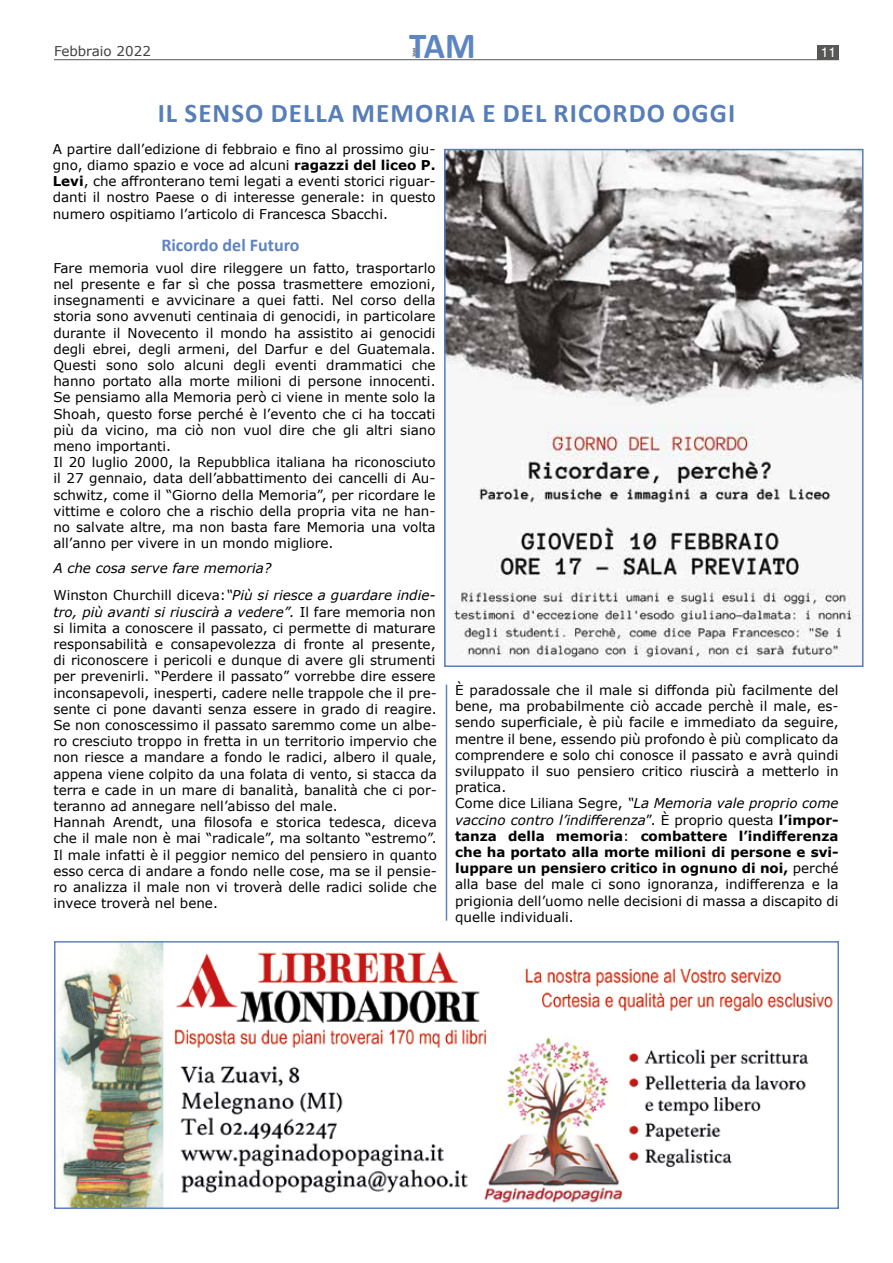
<style>
.page{position:relative;width:893px;height:1263px;background:#fff}
.page>*{position:absolute;margin:0;border:0;box-sizing:border-box;transform-origin:0 0}
.t1{font:700 36.9px "Calibri";color:#5d85c4;scale:.95 1}
.t2{font:700 27px "Calibri";letter-spacing:.04em;color:#587eb8}
.t3{font:700 18px "Calibri";color:#5e83c3}
.t4{font:13.5px/16.2px "Verdana";color:#000}
.t5{font:italic 13.5px/27px "Verdana";color:#000}
.t6{font:13.5px "Verdana";color:#3f3f3e}
.t7{font:13.5px "Helvetica";color:#fff}
.t8{font:3.9px "Calibri";color:#000;scale:1.23 1}
.s1{font-weight:700}
.s2{font-style:normal}
.s3{font-style:italic}
</style>
<div class="page">
<hr style="left:54px;top:59px;width:785px;height:1px;background:#575756">
<div style="left:818px;top:46px;width:21px;height:14px;background:#575756"></div>
<img style="left:57px;top:944px;width:776px;height:262px">
<div style="left:54px;top:941px;width:785px;height:268px;border:2px solid #5f82c1"></div>
<img style="left:447px;top:152px;width:413px;height:506px">
<div style="left:444px;top:149px;width:419px;height:518px;border:2px solid #587eb8"></div>
<hr style="left:446px;top:685px;width:1px;height:236px;background:#5e83c3">
<p class="t6" style="left:54px;top:42px;width:98px">Febbraio 2022</p>
<h1 class="t1" style="left:409px;top:20px;width:71px">TAM</h1>
<p class="t8" style="left:412px;top:57px;width:9px;rotate:-90deg">TAM</p>
<h2 class="t2" style="left:158px;top:94px;width:579px">IL SENSO DELLA MEMORIA E DEL RICORDO OGGI</h2>
<p class="t4" style="left:53px;top:141px;width:384px;text-align:justify">A partire dall’edizione di febbraio e fino al prossimo giu&shy;gno, diamo spazio e voce ad alcuni <span class="s1">ragazzi del liceo P.<br>Levi</span>, che affronterano temi legati a eventi storici riguar&shy;danti il nostro Paese o di interesse generale: in questo numero ospitiamo l’articolo di Francesca Sbacchi.</p>
<p class="t7" style="left:821px;top:45px;width:17px">11</p>
<h3 class="t3" style="left:161px;top:232px;width:140px">Ricordo del Futuro</h3>
<p class="t4" style="left:53px;top:260px;width:384px">Fare memoria vuol dire rileggere un fatto, trasportarlo nel presente e far sì che possa trasmettere emozioni, insegnamenti e avvicinare a quei fatti. Nel corso della storia sono avvenuti centinaia di genocidi, in particolare durante il Novecento il mondo ha assistito ai genocidi degli ebrei, degli armeni, del Darfur e del Guatemala.<br>Questi sono solo alcuni degli eventi drammatici che hanno portato alla morte milioni di persone innocenti.<br>Se pensiamo alla Memoria però ci viene in mente solo la Shoah, questo forse perché è l’evento che ci ha toccati più da vicino, ma ciò non vuol dire che gli altri siano meno importanti.<br>Il 20 luglio 2000, la Repubblica italiana ha riconosciuto il 27 gennaio, data dell’abbattimento dei cancelli di Au&shy;schwitz, come il “Giorno della Memoria”, per ricordare le vittime e coloro che a rischio della propria vita ne han&shy;no salvate altre, ma non basta fare Memoria una volta all’anno per vivere in un mondo migliore.</p>
<p class="t5" style="left:53px;top:555px;width:384px">A che cosa serve fare memoria?<br><span class="s2">Winston Churchill diceva:</span>“Più si riesce a guardare indie-</p>
<p class="t4" style="left:53px;top:603px;width:385px"><span class="s3">tro, più avanti si riuscirà a vedere”.</span> Il fare memoria non si limita a conoscere il passato, ci permette di maturare responsabilità e consapevolezza di fronte al presente, di riconoscere i pericoli e dunque di avere gli strumenti per prevenirli. “Perdere il passato” vorrebbe dire essere inconsapevoli, inesperti, cadere nelle trappole che il pre&shy;sente ci pone davanti senza essere in grado di reagire.<br>Se non conoscessimo il passato saremmo come un albe&shy;ro cresciuto troppo in fretta in un territorio impervio che non riesce a mandare a fondo le radici, albero il quale, appena viene colpito da una folata di vento, si stacca da terra e cade in un mare di banalità, banalità che ci por&shy;teranno ad annegare nell’abisso del male.<br>Hannah Arendt, una filosofa e storica tedesca, diceva che il male non è mai “radicale”, ma soltanto “estremo”.<br>Il male infatti è il peggior nemico del pensiero in quanto esso cerca di andare a fondo nelle cose, ma se il pensie&shy;ro analizza il male non vi troverà delle radici solide che invece troverà nel bene.</p>
<p class="t4" style="left:455px;top:682px;width:385px">È paradossale che il male si diffonda più facilmente del bene, ma probabilmente ciò accade perchè il male, es&shy;sendo superficiale, è più facile e immediato da seguire, mentre il bene, essendo più profondo è più complicato da comprendere e solo chi conosce il passato e avrà quindi sviluppato il suo pensiero critico riuscirà a metterlo in pratica.<br>Come dice Liliana Segre, <span class="s3">“La Memoria vale proprio come vaccino contro l’indifferenza</span>”. È proprio questa <span class="s1">l’impor&shy;tanza della memoria</span>: <span class="s1">combattere l’indifferenza che ha portato alla morte milioni di persone e svi&shy;luppare un pensiero critico in ognuno di noi,</span> perché alla base del male ci sono ignoranza, indifferenza e la prigionia dell’uomo nelle decisioni di massa a discapito di quelle individuali.</p>
</div>
